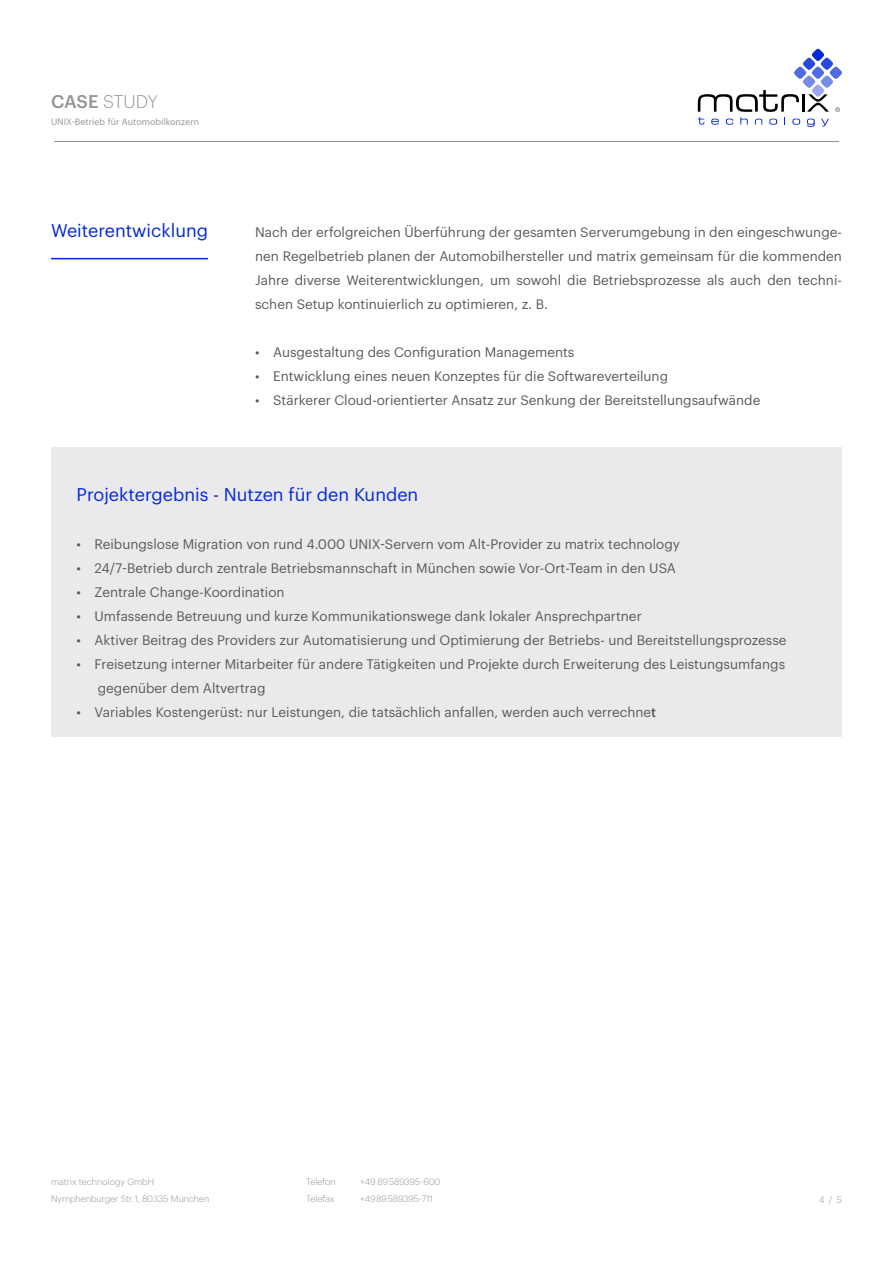
<style>
.page{position:relative;width:893px;height:1263px;background:#fff}
.page>*{position:absolute;margin:0;border:0;box-sizing:border-box;transform-origin:0 0}
.Überschrift_2_für_er{font:18px "Graphik";color:#0429d4}
.Überschrift_1{font:18px "Graphik";color:#0429d4}
.t1{font:300 18px "Graphik";letter-spacing:-.015em;color:#939598}
.Fließtext_Aufzählung{font:13.5px/24px "Graphik";color:#5b5959}
.t2{font:300 9px/16.5px "Graphik";color:#939598}
.t3{font:9px "Graphik";color:#939598}
.s1{font-weight:500}
</style>
<div class="page">
<hr style="left:54px;top:141px;width:785px;height:1px;background:#939598">
<svg style="left:698px;top:49px;width:144px;height:78px"></svg>
<div style="left:51px;top:447px;width:791px;height:289px;background:#eaeaed"></div>
<hr style="left:51px;top:258px;width:157px;height:1px;background:#0429d4">
<p class="t1" style="left:51px;top:89px;width:108px"><span class="s1">CASE</span> STUDY</p>
<p class="t3" style="left:51px;top:115px;width:150px">UNIX-Betrieb für Automobilkonzern</p>
<p class="Überschrift_1" style="left:51px;top:217px;width:159px">Weiterentwicklung</p>
<p class="Fließtext_Aufzählung" style="left:255px;top:219px;width:588px;text-align:justify">Nach der erfolgreichen Überführung der gesamten Serverumgebung in den eingeschwunge&shy;nen Regelbetrieb planen der Automobilhersteller und matrix gemeinsam für die kommenden Jahre diverse Weiterentwicklungen, um sowohl die Betriebsprozesse als auch den techni&shy;schen Setup kontinuierlich zu optimieren, z. B.</p>
<p class="Fließtext_Aufzählung" style="left:255px;top:339px;width:321px">• Ausgestaltung des Configuration Managements</p>
<p class="Fließtext_Aufzählung" style="left:255px;top:363px;width:414px">• Entwicklung eines neuen Konzeptes für die Softwareverteilung</p>
<p class="Fließtext_Aufzählung" style="left:255px;top:387px;width:507px">• Stärkerer Cloud-orientierter Ansatz zur Senkung der Bereitstellungsaufwände</p>
<p class="Überschrift_2_für_er" style="left:77px;top:481px;width:343px">Projektergebnis - Nutzen für den Kunden</p>
<p class="Fließtext_Aufzählung" style="left:77px;top:531px;width:605px">• Reibungslose Migration von rund 4.000 UNIX-Servern vom Alt-Provider zu matrix technology</p>
<p class="Fließtext_Aufzählung" style="left:77px;top:555px;width:601px">• 24/7-Betrieb durch zentrale Betriebsmannschaft in München sowie Vor-Ort-Team in den USA</p>
<p class="Fließtext_Aufzählung" style="left:77px;top:579px;width:210px">• Zentrale Change-Koordination</p>
<p class="Fließtext_Aufzählung" style="left:77px;top:603px;width:567px">• Umfassende Betreuung und kurze Kommunikationswege dank lokaler Ansprechpartner</p>
<p class="Fließtext_Aufzählung" style="left:77px;top:627px;width:711px">• Aktiver Beitrag des Providers zur Automatisierung und Optimierung der Betriebs- und Bereitstellungsprozesse</p>
<p class="Fließtext_Aufzählung" style="left:98px;top:651px;width:689px;text-indent:-21px">• Freisetzung interner Mitarbeiter für andere Tätigkeiten und Projekte durch Erweiterung des Leistungsumfangs gegenüber dem Altvertrag</p>
<p class="Fließtext_Aufzählung" style="left:77px;top:699px;width:581px">• Variables Kostengerüst: nur Leistungen, die tatsächlich anfallen, werden auch verrechne<span class="s1">t</span></p>
<p class="t2" style="left:51px;top:1173px;width:160px">matrix technology GmbH<br>Nymphenburger Str. 1, 80335 München</p>
<p class="t2" style="left:306px;top:1173px;width:31px">Telefon</p>
<p class="t2" style="left:360px;top:1173px;width:82px">+49 89 589395-600</p>
<p class="t2" style="left:306px;top:1189px;width:30px">Telefax</p>
<p class="t2" style="left:360px;top:1189px;width:74px">+49 89 589395-711</p>
<p class="t2" style="left:819px;top:1191px;width:24px">4/5</p>
</div>
